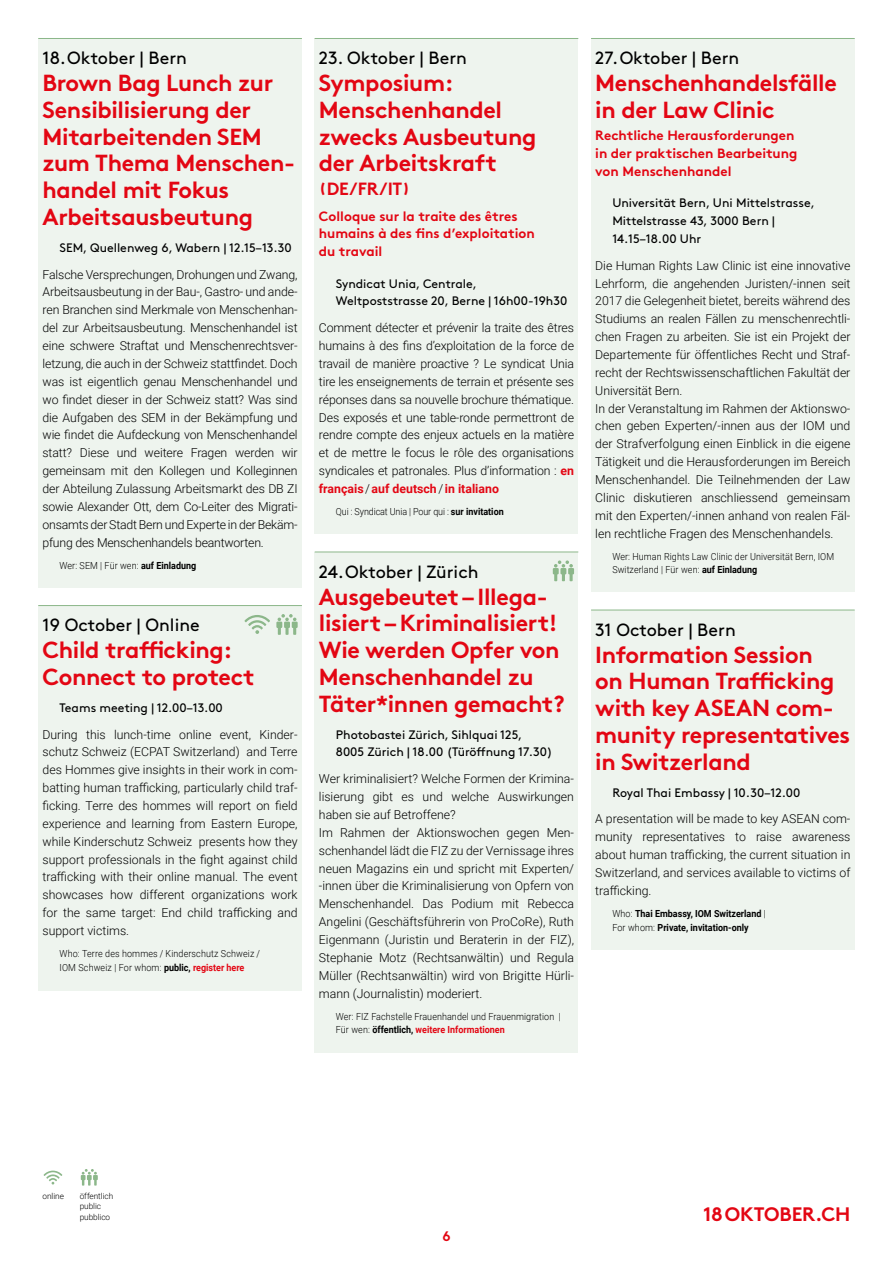
<style>
.page{position:relative;width:893px;height:1263px;background:#fff}
.page>*{position:absolute;margin:0;border:0;box-sizing:border-box;transform-origin:0 0}
.t1{font:700 23.25px/26.8px "Brown";letter-spacing:-.015em;color:#e30613}
.t2{font:700 19.5px "Brown";letter-spacing:-.005em;color:#e30613}
.t3{font:17.7px "Brown";color:#000}
.t4{font:700 17.7px "Brown";color:#e30613}
.t5{font:700 13.8px "Brown";color:#e30613}
.t6{font:700 13.5px/17.9px "Brown";color:#e30613}
.t7{font:300 12.3px/17.9px "Roboto";color:#000;text-align:justify}
.t8{font:12.3px/17.9px "Brown";color:#000}
.t9{font:300 9.75px/13.4px "Roboto";letter-spacing:.01em;color:#000;scale:.92 1}
.t10{font:700 9.75px/13.4px "Roboto";color:#000;scale:.92 1}
.t11{font:300 9.75px "Roboto";letter-spacing:-.01em;color:#000;scale:.92 1}
.t12{font:300 8.25px/10.6px "Roboto";letter-spacing:-.005em;color:#000}
.s1{font-weight:700}
.s2{font-weight:700;color:#e30613}
.s3{font-weight:300}
</style>
<div class="page">
<div style="left:38px;top:38px;width:264px;height:549px;background:#eef4ee"></div>
<div style="left:315px;top:38px;width:263px;height:496px;background:#eef4ee"></div>
<div style="left:315px;top:552px;width:263px;height:500px;background:#eef4ee"></div>
<div style="left:591px;top:38px;width:264px;height:554px;background:#eef4ee"></div>
<div style="left:591px;top:610px;width:264px;height:340px;background:#eef4ee"></div>
<div style="left:38px;top:605px;width:264px;height:386px;background:#eef4ee"></div>
<hr style="left:38px;top:38px;width:264px;height:1px;background:#8cb78a">
<hr style="left:38px;top:605px;width:264px;height:1px;background:#8cb78a">
<hr style="left:315px;top:38px;width:263px;height:1px;background:#8cb78a">
<hr style="left:315px;top:552px;width:263px;height:1px;background:#8cb78a">
<hr style="left:591px;top:38px;width:264px;height:1px;background:#8cb78a">
<hr style="left:591px;top:610px;width:264px;height:1px;background:#8cb78a">
<svg style="left:244px;top:615px;width:26px;height:19px"></svg>
<svg style="left:276px;top:614px;width:22px;height:21px"></svg>
<svg style="left:553px;top:560px;width:21px;height:21px"></svg>
<svg style="left:81px;top:1169px;width:17px;height:16px"></svg>
<svg style="left:44px;top:1170px;width:18px;height:14px"></svg>
<h3 class="t3" style="left:43px;top:52px;width:146px">18. Oktober | Bern</h3>
<h1 class="t1" style="left:43px;top:70px;width:254px">Brown Bag Lunch zur<br>Sensibilisierung der<br>Mitarbeitenden SEM zum Thema Menschen&shy;handel mit Fokus<br>Arbeitsausbeutung</h1>
<p class="t8" style="left:60px;top:240px;width:234px">SEM, Quellenweg 6, Wabern | 12.15–13.30</p>
<p class="t7" style="left:43px;top:265px;width:257px">Falsche Versprechungen, Drohungen und Zwang, Arbeitsausbeutung in der Bau-, Gastro- und ande&shy;ren Branchen sind Merkmale von Menschenhan&shy;del zur Arbeitsausbeutung. Menschenhandel ist eine schwere Straftat und Menschenrechtsver&shy;letzung, die auch in der Schweiz stattfindet. Doch was ist eigentlich genau Menschenhandel und wo findet dieser in der Schweiz statt? Was sind die Aufgaben des SEM in der Bekämpfung und wie findet die Aufdeckung von Menschenhandel statt? Diese und weitere Fragen werden wir gemeinsam mit den Kollegen und Kolleginnen der Abteilung Zulassung Arbeitsmarkt des DB ZI sowie Alexander Ott, dem Co-Leiter des Migrati&shy;onsamts der Stadt Bern und Experte in der Be käm&shy;pfung des Menschenhandels beantworten.</p>
<p class="t9" style="left:60px;top:558px;width:150px">Wer: SEM | Für wen: <span class="s1">auf Einladung</span></p>
<h3 class="t3" style="left:43px;top:619px;width:159px">19 October | Online</h3>
<h1 class="t1" style="left:43px;top:637px;width:213px">Child trafficking:<br>Connect to protect</h1>
<p class="t8" style="left:60px;top:700px;width:165px">Teams meeting | 12.00–13.00</p>
<p class="t7" style="left:43px;top:725px;width:257px">During this lunch-time online event, Kinder&shy;schutz Schweiz (ECPAT Switzerland) and Terre des Hommes give insights in their work in com&shy;batting human trafficking, particularly child traf&shy;ficking. Terre des hommes will report on field experience and learning from Eastern Europe, while Kinderschutz Schweiz presents how they support professionals in the fight against child trafficking with their online manual. The event showcases how different organizations work for the same target: End child trafficking and support victims.</p>
<p class="t9" style="left:60px;top:947px;width:219px">Who: Terre des hommes / Kinderschutz Schweiz /<br>IOM Schweiz | For whom: <span class="s1">public,</span> <span class="s2">register here</span></p>
<h3 class="t3" style="left:319px;top:52px;width:150px">23. Oktober | Bern</h3>
<h1 class="t1" style="left:319px;top:70px;width:219px">Symposium:<br>Menschenhandel zwecks Ausbeutung der Arbeitskraft</h1>
<h3 class="t4" style="left:319px;top:179px;width:93px">(DE/FR/IT)</h3>
<p class="t6" style="left:319px;top:207px;width:217px">Colloque sur la traite des êtres humains à des fins d’exploitation du travail</p>
<p class="t8" style="left:336px;top:276px;width:233px">Syndicat Unia, Centrale,<br>Weltpoststrasse 20, Berne | 16h00-19h30</p>
<p class="t7" style="left:319px;top:320px;width:257px">Comment détecter et prévenir la traite des êtres humains à des fins d’exploitation de la force de travail de manière proactive ? Le syndicat Unia tire les enseignements de terrain et présente ses réponses dans sa nouvelle brochure thématique.<br>Des exposés et une table-ronde permettront de rendre compte des enjeux actuels en la matière et de mettre le focus le rôle des organisations syndicales et patronales. Plus d’information : <span class="s2">en français</span> / <span class="s2">auf deutsch</span> / <span class="s2">in italiano</span></p>
<p class="t11" style="left:336px;top:508px;width:184px">Qui : Syndicat Unia | Pour qui : <span class="s1">sur invitation</span></p>
<h3 class="t3" style="left:319px;top:565px;width:161px">24. Oktober | Zürich</h3>
<h1 class="t1" style="left:319px;top:583px;width:247px">Ausgebeutet – Illega&shy;lisiert – Kriminalisiert!<br>Wie werden Opfer von<br>Menschenhandel zu<br>Täter*innen gemacht?</h1>
<p class="t8" style="left:336px;top:727px;width:218px">Photobastei Zürich, Sihlquai 125,<br>8005 Zürich | 18.00 (Türöffnung 17.30)</p>
<p class="t7" style="left:319px;top:769px;width:257px;text-align:left">Wer kriminalisiert? Welche Formen der Krimina&shy;lisierung gibt es und welche Auswirkungen haben sie auf Betroffene?<br>Im Rahmen der Aktionswochen gegen Men&shy;schenhandel lädt die FIZ zu der Vernissage ihres neuen Magazins ein und spricht mit Experten/ -innen über die Kriminalisierung von Opfern von Menschenhandel. Das Podium mit Rebecca Angelini (Geschäftsführerin von ProCoRe), Ruth Eigenmann (Juristin und Beraterin in der FIZ), Stephanie Motz (Rechtsanwältin) und Regula Müller (Rechtsanwältin) wird von Brigitte Hürli&shy;mann (Journalistin) moderiert.</p>
<p class="t9" style="left:336px;top:1010px;width:246px">Wer: FIZ Fachstelle Frauenhandel und Frauenmigration |<br>Für wen: <span class="s1">öffentlich,</span> <span class="s2">weitere Informationen</span></p>
<h3 class="t3" style="left:595px;top:52px;width:146px">27. Oktober | Bern</h3>
<h1 class="t1" style="left:595px;top:70px;width:243px">Menschenhandelsfälle in der Law Clinic</h1>
<p class="t6" style="left:595px;top:127px;width:204px">Rechtliche Herausforderungen in der praktischen Bearbeitung von Menschenhandel</p>
<p class="t8" style="left:612px;top:195px;width:204px">Universität Bern, Uni Mittelstrasse,<br>Mittelstrasse 43, 3000 Bern |<br>14.15–18.00 Uhr</p>
<p class="t7" style="left:595px;top:257px;width:257px;text-align:left">Die Human Rights Law Clinic ist eine innovative Lehrform, die angehenden Juristen/-innen seit 2017 die Gelegenheit bietet, bereits während des Studiums an realen Fällen zu menschenrechtli&shy;chen Fragen zu arbeiten. Sie ist ein Projekt der Departemente für öffentliches Recht und Straf&shy;recht der Rechtswissenschaftlichen Fakultät der Universität Bern.<br>In der Veranstaltung im Rahmen der Aktionswo&shy;chen geben Experten/-innen aus der IOM und der Strafverfolgung einen Einblick in die eigene Tätigkeit und die Herausforderungen im Bereich Menschenhandel. Die Teilnehmenden der Law Clinic diskutieren anschliessend gemeinsam mit den Experten/-innen anhand von realen Fäl&shy;len rechtliche Fragen des Menschenhandels.</p>
<p class="t9" style="left:612px;top:551px;width:243px">Wer: Human Rights Law Clinic der Universität Bern, IOM<br>Switzerland | Für wen: <span class="s1">auf Einladung</span></p>
<h3 class="t3" style="left:595px;top:623px;width:142px">31 October | Bern</h3>
<h1 class="t1" style="left:595px;top:641px;width:256px">Information Session<br>on Human Trafficking with key ASEAN com&shy;munity representatives in Switzerland</h1>
<p class="t8" style="left:612px;top:785px;width:190px">Royal Thai Embassy | 10.30–12.00</p>
<p class="t7" style="left:595px;top:811px;width:257px">A presentation will be made to key ASEAN com&shy;munity representatives to raise awareness about human trafficking, the current situation in Switzerland, and services available to victims of trafficking.</p>
<p class="t10" style="left:612px;top:908px;width:168px"><span class="s3">Who:</span> Thai Embassy, IOM Switzerland <span class="s3">|<br>For whom:</span> Private, invitation-only</p>
<p class="t12" style="left:43px;top:1191px;width:23px">online</p>
<p class="t12" style="left:80px;top:1190px;width:35px">öffentlich public pubblico</p>
<p class="t5" style="left:442px;top:1228px;width:10px">6</p>
<h2 class="t2" style="left:703px;top:1203px;width:149px">18 OKTOBER.CH</h2>
</div>
